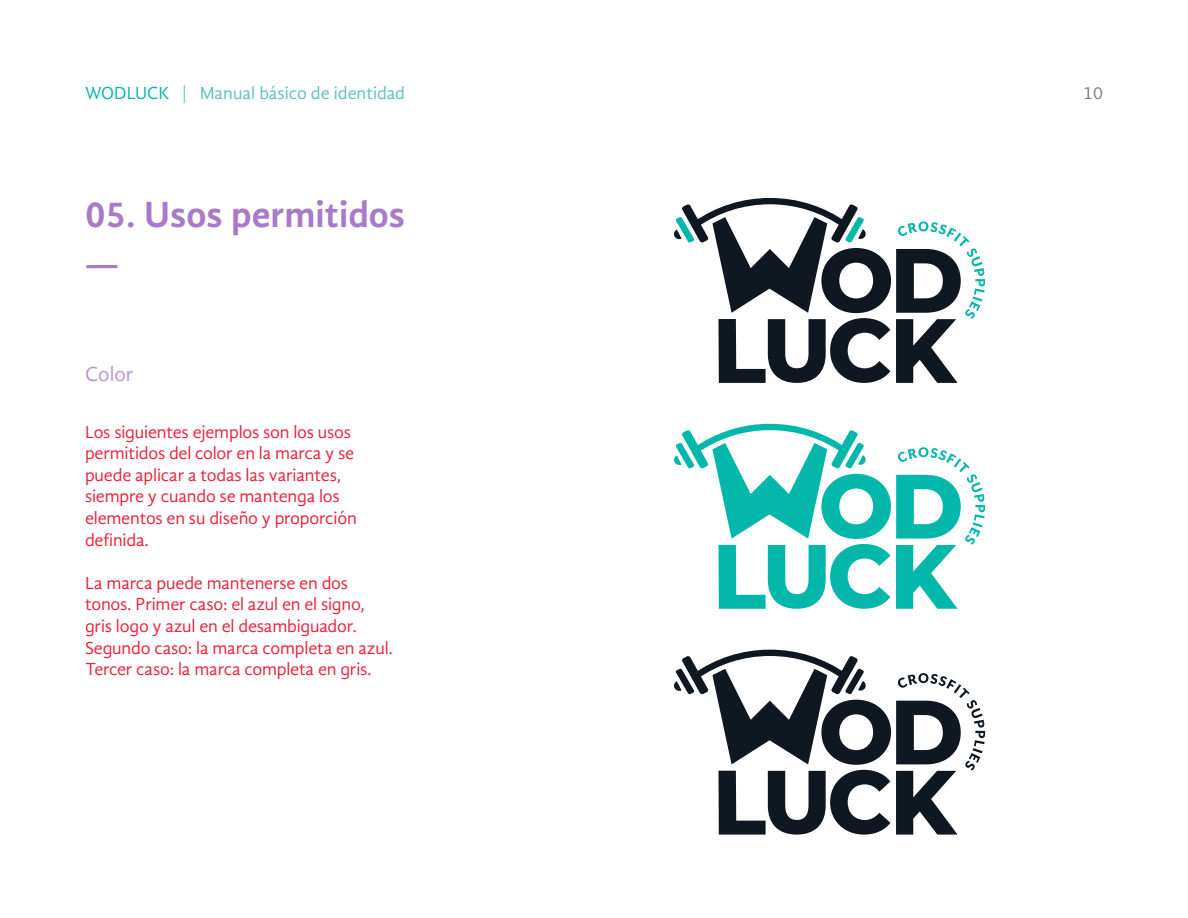
<style>
.page{position:relative;width:1188px;height:918px;background:#fff}
.page>*{position:absolute;margin:0;border:0;box-sizing:border-box;transform-origin:0 0}
.t1{font:700 37.5px/49.5px "Gandhi Sans";color:#a77bca}
.t2{font:21px "Gandhi Sans";color:#b995d5}
.t3{font:18px/21.6px "Gandhi Sans";letter-spacing:-.01em;color:#ed213a}
.t4{font:18px "Gandhi Sans";color:#5bc3b9}
.t5{font:18px "Gandhi Sans";color:#7a7d83}
.s1{color:#03b8aa}
</style>
<div class="page">
<svg style="left:674px;top:198px;width:311px;height:185px"></svg>
<svg style="left:674px;top:424px;width:311px;height:185px"></svg>
<svg style="left:674px;top:650px;width:311px;height:185px"></svg>
<p class="t4" style="left:85px;top:83px;width:321px"><span class="s1">WODLUCK</span> | Manual básico de identidad</p>
<p class="t5" style="left:1083px;top:83px;width:21px">10</p>
<h1 class="t1" style="left:85px;top:189px;width:321px">05. Usos permitidos —</h1>
<p class="t2" style="left:85px;top:362px;width:50px">Color</p>
<p class="t3" style="left:85px;top:421px;width:273px">Los siguientes ejemplos son los usos permitidos del color en la marca y se puede aplicar a todas las variantes, siempre y cuando se mantenga los elementos en su diseño y proporción definida.</p>
<p class="t3" style="left:85px;top:572px;width:310px">La marca puede mantenerse en dos tonos. Primer caso: el azul en el signo, gris logo y azul en el desambiguador.<br>Segundo caso: la marca completa en azul.<br>Tercer caso: la marca completa en gris.</p>
</div>
